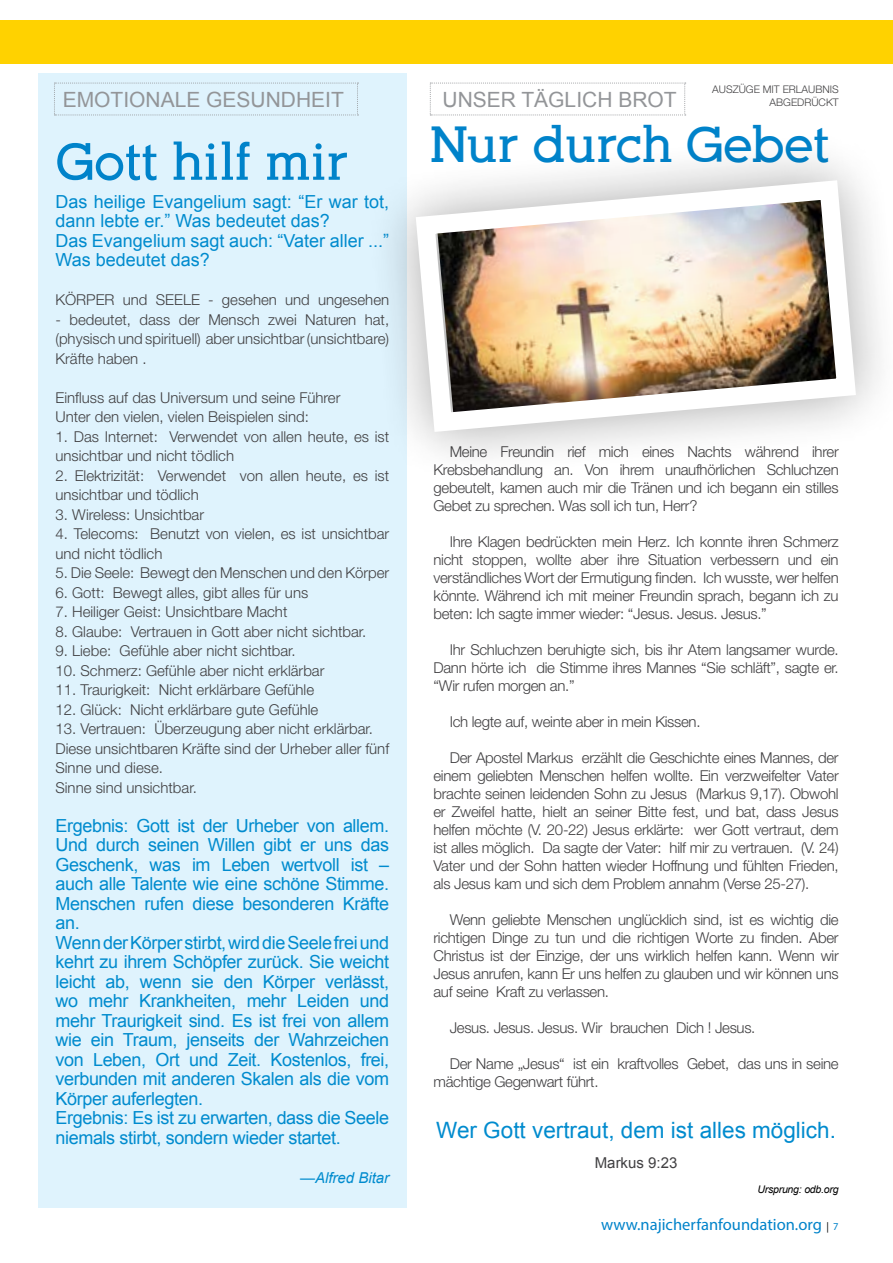
<style>
.page{position:relative;width:893px;height:1263px;background:#fff}
.page>*{position:absolute;margin:0;border:0;box-sizing:border-box;transform-origin:0 0}
.t1{font:700 51px "Alexandria FLF";color:#0083ca}
.t2{font:700 49.5px "Alexandria FLF";color:#0083ca}
.t3{font:22.5px "Arial";color:#008bce}
.t4{font:21px "Arial";color:#939598}
.t5{font:18px/19.5px "Arial";letter-spacing:-.02em;color:#008bce}
.t6{font:18px/19.5px "Arial";color:#008bce}
.t7{font:16.5px "Myriad Pro";color:#0083ca}
.t8{font:300 15px/18px "Helvetica Neue LT Std";color:#414042;text-align:justify}
.t9{font:300 15px/18px "Helvetica Neue LT Std";letter-spacing:-.02em;color:#414042}
.t10{font:italic 15px "Arial";color:#008bce}
.t11{font:15px "Arial";color:#414042}
.t12{font:300 10.5px/13.5px "Helvetica Neue LT Std";color:#414042;text-align:right}
.t13{font:italic 10.5px "Arial";letter-spacing:-.02em;color:#000}
.s1{font-size:10.5px;color:#000}
.s2{font-size:10.5px}
</style>
<div class="page">
<div style="left:0;top:21px;width:893px;height:43px;background:#ffd200"></div>
<div style="left:38px;top:73px;width:369px;height:1135px;background:#dff3fd"></div>
<svg style="left:54px;top:83px;width:304px;height:33px"></svg>
<svg style="left:430px;top:83px;width:256px;height:33px"></svg>
<svg style="left:392px;top:156px;width:488px;height:301px"></svg>
<img style="left:406px;top:170px;width:460px;height:272px">
<h3 class="t4" style="left:63px;top:86px;width:283px">EMOTIONALE GESUNDHEIT</h3>
<h1 class="t1" style="left:55px;top:135px;width:294px">Gott hilf mir</h1>
<p class="t6" style="left:55px;top:192px;width:335px">Das heilige Evangelium sagt: “Er war tot, dann lebte er.” Was bedeutet das?<br>Das Evangelium sagt auch: “Vater aller ...” Was bedeutet das?</p>
<p class="t8" style="left:55px;top:290px;width:335px">KÖRPER und SEELE - gesehen und ungesehen</p>
<p class="t8" style="left:55px;top:309px;width:335px;line-height:19.5px">- bedeutet, dass der Mensch zwei Naturen hat, (physisch und spirituell) aber unsichtbar (unsichtbare)<br>Kräfte haben .</p>
<p class="t8" style="left:55px;top:387px;width:287px;line-height:19.5px">Einfluss auf das Universum und seine Führer<br>Unter den vielen, vielen Beispielen sind:</p>
<p class="t8" style="left:55px;top:426px;width:335px;line-height:19.5px">1. Das Internet: Verwendet von allen heute, es ist unsichtbar und nicht tödlich</p>
<p class="t8" style="left:55px;top:465px;width:335px;line-height:19.5px">2. Elektrizität: Verwendet von allen heute, es ist unsichtbar und tödlich</p>
<p class="t8" style="left:55px;top:505px;width:150px">3. Wireless: Unsichtbar</p>
<p class="t8" style="left:55px;top:524px;width:335px;line-height:19.5px">4. Telecoms: Benutzt von vielen, es ist unsichtbar und nicht tödlich</p>
<p class="t8" style="left:55px;top:563px;width:335px">5. Die Seele: Bewegt den Menschen und den Körper</p>
<p class="t8" style="left:55px;top:583px;width:254px">6. Gott: Bewegt alles, gibt alles für uns</p>
<p class="t8" style="left:55px;top:602px;width:234px">7. Heiliger Geist: Unsichtbare Macht</p>
<p class="t8" style="left:55px;top:622px;width:312px">8. Glaube: Vertrauen in Gott aber nicht sichtbar.</p>
<p class="t8" style="left:55px;top:641px;width:242px">9. Liebe: Gefühle aber nicht sichtbar.</p>
<p class="t8" style="left:55px;top:661px;width:270px">10. Schmerz: Gefühle aber nicht erklärbar</p>
<p class="t8" style="left:55px;top:680px;width:260px">11. Traurigkeit: Nicht erklärbare Gefühle</p>
<p class="t8" style="left:55px;top:700px;width:264px">12. Glück: Nicht erklärbare gute Gefühle</p>
<p class="t8" style="left:55px;top:719px;width:335px;line-height:19.5px;text-align:left">13. Vertrauen: Überzeugung aber nicht erklärbar.<br>Diese unsichtbaren Kräfte sind der Urheber aller fünf Sinne und diese.<br>Sinne sind unsichtbar.</p>
<p class="t5" style="left:55px;top:816px;width:335px">Ergebnis: Gott ist der Urheber von allem.<br>Und durch seinen Willen gibt er uns das Geschenk, was im Leben wertvoll ist – auch alle Talente wie eine schöne Stimme.<br>Menschen rufen diese besonderen Kräfte an.<br>Wenn der Körper stirbt, wird die Seele frei und kehrt zu ihrem Schöpfer zurück. Sie weicht leicht ab, wenn sie den Körper verlässt, wo mehr Krankheiten, mehr Leiden und mehr Traurigkeit sind. Es ist frei von allem wie ein Traum, jenseits der Wahrzeichen von Leben, Ort und Zeit. Kostenlos, frei, verbunden mit anderen Skalen als die vom Körper auferlegten.<br>Ergebnis: Es ist zu erwarten, dass die Seele niemals stirbt, sondern wieder startet.</p>
<p class="t10" style="left:300px;top:1168px;width:91px">—Alfred Bitar</p>
<p class="t12" style="left:712px;top:82px;width:128px">AUSZÜGE MIT ERLAUBNIS<br>ABGEDRÜCKT</p>
<h3 class="t4" style="left:442px;top:86px;width:236px">UNSER TÄGLICH BROT</h3>
<h2 class="t2" style="left:430px;top:118px;width:401px">Nur durch Gebet</h2>
<p class="t8" style="left:433px;top:442px;width:407px;text-indent:16px">Meine Freundin rief mich eines Nachts während ihrer Krebsbehandlung an. Von ihrem unaufhörlichen Schluchzen gebeutelt, kamen auch mir die Tränen und ich begann ein stilles Gebet zu sprechen. Was soll ich tun, Herr?</p>
<p class="t8" style="left:433px;top:532px;width:407px;text-indent:16px">Ihre Klagen bedrückten mein Herz. Ich konnte ihren Schmerz nicht stoppen, wollte aber ihre Situation verbessern und ein verständliches Wort der Ermutigung finden. Ich wusste, wer helfen könnte. Während ich mit meiner Freundin sprach, begann ich zu beten: Ich sagte immer wieder: “Jesus. Jesus. Jesus.”</p>
<p class="t8" style="left:433px;top:640px;width:407px;text-indent:16px">Ihr Schluchzen beruhigte sich, bis ihr Atem langsamer wurde.<br>Dann hörte ich die Stimme ihres Mannes “Sie schläft”, sagte er. “Wir rufen morgen an.”</p>
<p class="t9" style="left:450px;top:712px;width:252px">Ich legte auf, weinte aber in mein Kissen.</p>
<p class="t8" style="left:433px;top:748px;width:407px;text-indent:16px">Der Apostel Markus erzählt die Geschichte eines Mannes, der einem geliebten Menschen helfen wollte. Ein verzweifelter Vater brachte seinen leidenden Sohn zu Jesus (Markus 9,17). Obwohl er Zweifel hatte, hielt an seiner Bitte fest, und bat, dass Jesus helfen möchte (V. 20-22) Jesus erklärte: wer Gott vertraut, dem ist alles möglich. Da sagte der Vater: hilf mir zu vertrauen. (V. 24)<br>Vater und der Sohn hatten wieder Hoffnung und fühlten Frieden, als Jesus kam und sich dem Problem annahm (Verse 25-27).</p>
<p class="t8" style="left:433px;top:910px;width:407px;text-indent:16px">Wenn geliebte Menschen unglücklich sind, ist es wichtig die richtigen Dinge zu tun und die richtigen Worte zu finden. Aber Christus ist der Einzige, der uns wirklich helfen kann. Wenn wir Jesus anrufen, kann Er uns helfen zu glauben und wir können uns auf seine Kraft zu verlassen.</p>
<p class="t9" style="left:450px;top:1018px;width:307px">Jesus. Jesus. Jesus. Wir brauchen Dich ! Jesus.</p>
<p class="t9" style="left:433px;top:1054px;width:407px;text-indent:16px">Der Name „Jesus“ ist ein kraftvolles Gebet, das uns in seine mächtige Gegenwart führt.</p>
<h3 class="t3" style="left:436px;top:1115px;width:401px">Wer Gott vertraut, dem ist alles möglich.</h3>
<p class="t11" style="left:595px;top:1153px;width:84px">Markus 9:23</p>
<p class="t13" style="left:757px;top:1183px;width:83px">Ursprung: odb.org</p>
<p class="t7" style="left:601px;top:1214px;width:239px">www.najicherfanfoundation.org <span class="s1">|</span> <span class="s2">7</span></p>
</div>
